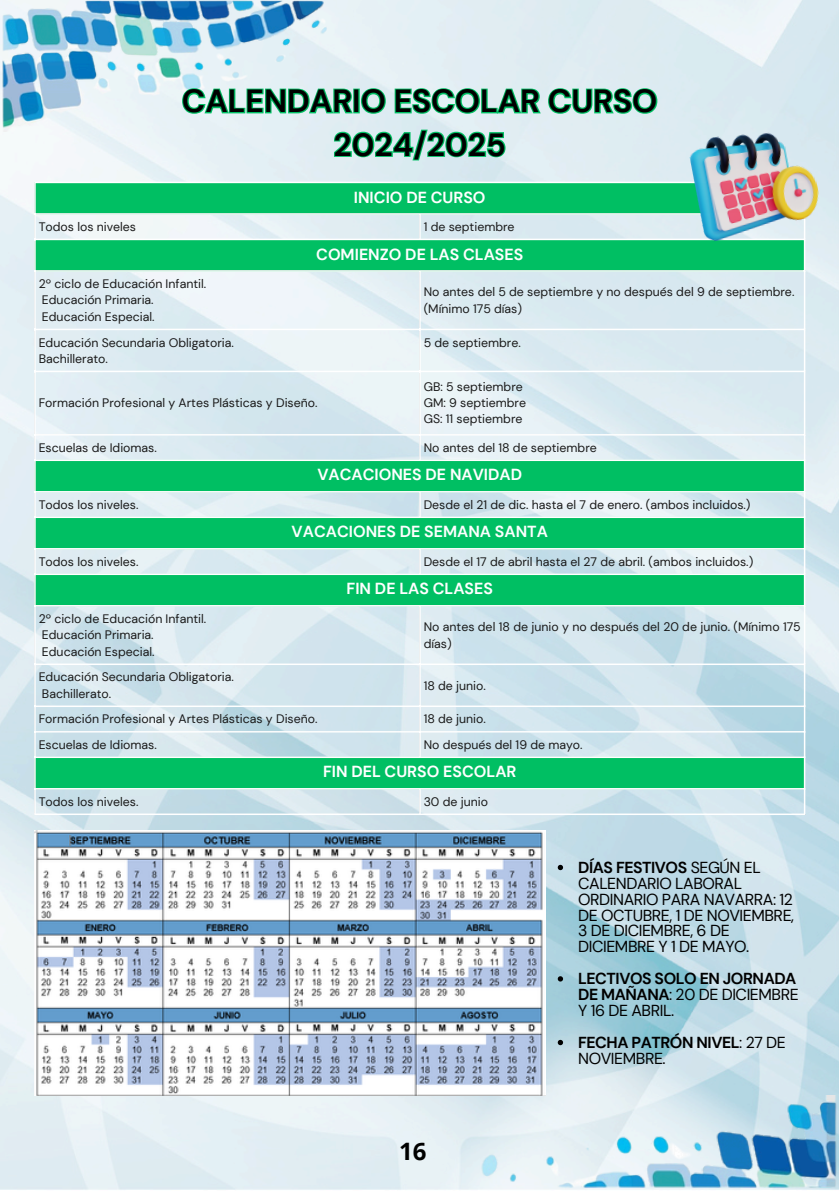
<style>
.page{position:relative;width:839px;height:1191px;background:#fff}
.page>*{position:absolute;margin:0;border:0;box-sizing:border-box;transform-origin:0 0}
.t1{font:700 32px/43.6px "DM Sans";color:#000;text-align:center}
.t2{font:700 24px "Open Sans";color:#000}
.t3{font:16px/16px "DM Sans";letter-spacing:-.025em;color:#000}
.t4{font:700 16px/16px "DM Sans";letter-spacing:-.025em;color:#000}
.t5{font:700 16px "DM Sans";color:#fff}
.t6{font:700 16px "DM Sans";color:#fdfffe}
.t7{font:12.4px/16.4px "DM Sans";color:#191919}
.s1{font-weight:700}
.s2{font-weight:400}
</style>
<div class="page">
<img style="left:0;top:0;width:838px;height:1190px">
<img style="left:0;top:0;width:600px;height:132px">
<svg style="left:36px;top:183px;width:767px;height:605px"></svg>
<hr style="left:34px;top:183px;width:2px;height:631px;background:#fff">
<svg style="left:419px;top:215px;width:1px;height:24px"></svg>
<hr style="left:419px;top:272px;width:1px;height:188px;background:#fff">
<svg style="left:419px;top:493px;width:1px;height:24px"></svg>
<svg style="left:419px;top:550px;width:1px;height:24px"></svg>
<hr style="left:419px;top:607px;width:1px;height:150px;background:#fff">
<svg style="left:419px;top:790px;width:1px;height:24px"></svg>
<hr style="left:803px;top:183px;width:2px;height:631px;background:#fff">
<hr style="left:34px;top:182px;width:771px;height:1px;background:#fff">
<hr style="left:34px;top:213px;width:771px;height:2px;background:#fff">
<hr style="left:34px;top:239px;width:771px;height:1px;background:#fff">
<hr style="left:34px;top:270px;width:771px;height:2px;background:#fff">
<hr style="left:34px;top:329px;width:771px;height:1px;background:#fff">
<hr style="left:34px;top:371px;width:771px;height:1px;background:#fff">
<hr style="left:34px;top:434px;width:771px;height:2px;background:#fff">
<hr style="left:34px;top:460px;width:771px;height:1px;background:#fff">
<hr style="left:34px;top:491px;width:771px;height:2px;background:#fff">
<hr style="left:34px;top:517px;width:771px;height:1px;background:#fff">
<hr style="left:34px;top:548px;width:771px;height:2px;background:#fff">
<hr style="left:34px;top:574px;width:771px;height:1px;background:#fff">
<hr style="left:34px;top:605px;width:771px;height:2px;background:#fff">
<hr style="left:34px;top:664px;width:771px;height:1px;background:#fff">
<hr style="left:34px;top:706px;width:771px;height:1px;background:#fff">
<hr style="left:34px;top:731px;width:771px;height:2px;background:#fff">
<hr style="left:34px;top:757px;width:771px;height:1px;background:#fff">
<hr style="left:34px;top:788px;width:771px;height:2px;background:#fff">
<hr style="left:34px;top:814px;width:771px;height:1px;background:#fff">
<img style="left:34px;top:830px;width:512px;height:266px">
<img style="left:454px;top:1096px;width:384px;height:94px">
<img style="left:686px;top:120px;width:137px;height:123px">
<svg style="left:557px;top:865px;width:6px;height:5px"></svg>
<svg style="left:557px;top:976px;width:6px;height:6px"></svg>
<svg style="left:557px;top:1040px;width:6px;height:5px"></svg>
<svg style="left:180px;top:87px;width:479px;height:29px"></svg>
<svg style="left:333px;top:128px;width:174px;height:34px"></svg>
<p class="t1" style="left:182px;top:79px;width:477px">CALENDARIO ESCOLAR CURSO<br>2024/2025</p>
<p class="t5" style="left:354px;top:187px;width:133px">INICIO DE CURSO</p>
<h1 class="t7" style="left:39px;top:219px;width:99px">Todos los niveles</h1>
<p class="t7" style="left:423px;top:219px;width:92px">1 de septiembre</p>
<p class="t6" style="left:316px;top:244px;width:208px">COMIENZO DE LAS CLASES</p>
<p class="t7" style="left:39px;top:276px;width:169px">2º ciclo de Educación Infantil.</p>
<p class="t7" style="left:42px;top:292px;width:113px">Educación Primaria.</p>
<p class="t7" style="left:42px;top:308px;width:114px">Educación Especial.</p>
<p class="t7" style="left:423px;top:284px;width:372px">No antes del 5 de septiembre y no después del 9 de septiembre. (Mínimo 175 días)</p>
<p class="t7" style="left:39px;top:334px;width:197px">Educación Secundaria Obligatoria.</p>
<p class="t7" style="left:39px;top:351px;width:71px">Bachillerato.</p>
<p class="t7" style="left:39px;top:395px;width:280px">Formación Profesional y Artes Plásticas y Diseño.</p>
<p class="t7" style="left:423px;top:334px;width:99px">5 de septiembre.</p>
<p class="t7" style="left:423px;top:378px;width:101px">GB: 5 septiembre</p>
<p class="t7" style="left:423px;top:395px;width:104px">GM: 9 septiembre</p>
<p class="t7" style="left:423px;top:411px;width:100px">GS: 11 septiembre</p>
<p class="t7" style="left:39px;top:439px;width:120px">Escuelas de Idiomas.</p>
<p class="t7" style="left:423px;top:439px;width:175px">No antes del 18 de septiembre</p>
<p class="t5" style="left:317px;top:465px;width:206px">VACACIONES DE NAVIDAD</p>
<p class="t7" style="left:39px;top:496px;width:101px">Todos los niveles.</p>
<p class="t7" style="left:423px;top:496px;width:328px">Desde el 21 de dic. hasta el 7 de enero. (ambos incluidos.)</p>
<p class="t6" style="left:291px;top:522px;width:258px">VACACIONES DE SEMANA SANTA</p>
<p class="t7" style="left:39px;top:553px;width:101px">Todos los niveles.</p>
<p class="t7" style="left:423px;top:553px;width:331px">Desde el 17 de abril hasta el 27 de abril. (ambos incluidos.)</p>
<p class="t5" style="left:346px;top:579px;width:148px">FIN DE LAS CLASES</p>
<p class="t7" style="left:39px;top:610px;width:169px">2º ciclo de Educación Infantil.</p>
<p class="t7" style="left:42px;top:627px;width:113px">Educación Primaria.</p>
<p class="t7" style="left:42px;top:643px;width:114px">Educación Especial.</p>
<p class="t7" style="left:423px;top:619px;width:378px">No antes del 18 de junio y no después del 20 de junio. (Mínimo 175 días)</p>
<p class="t7" style="left:39px;top:669px;width:197px">Educación Secundaria Obligatoria.</p>
<p class="t7" style="left:42px;top:685px;width:71px">Bachillerato.</p>
<p class="t7" style="left:423px;top:677px;width:64px">18 de junio.</p>
<p class="t7" style="left:39px;top:711px;width:280px">Formación Profesional y Artes Plásticas y Diseño.</p>
<p class="t7" style="left:423px;top:711px;width:64px">18 de junio.</p>
<p class="t7" style="left:39px;top:736px;width:120px">Escuelas de Idiomas.</p>
<p class="t7" style="left:423px;top:736px;width:160px">No después del 19 de mayo.</p>
<p class="t5" style="left:323px;top:762px;width:195px">FIN DEL CURSO ESCOLAR</p>
<p class="t7" style="left:39px;top:793px;width:101px">Todos los niveles.</p>
<p class="t7" style="left:423px;top:793px;width:66px">30 de junio</p>
<p class="t2" style="left:399px;top:1134px;width:29px">16</p>
<p class="t3" style="left:578px;top:859px;width:217px"><span class="s1">DÍAS FESTIVOS</span> SEGÚN EL<br>CALENDARIO LABORAL<br>ORDINARIO PARA NAVARRA: 12<br>DE OCTUBRE, 1 DE NOVIEMBRE,<br>3 DE DICIEMBRE, 6 DE<br>DICIEMBRE Y 1 DE MAYO.</p>
<p class="t4" style="left:578px;top:971px;width:222px">LECTIVOS SOLO EN JORNADA<br>DE MAÑANA<span class="s2">: 20 DE DICIEMBRE<br>Y 16 DE ABRIL.</span></p>
<p class="t4" style="left:578px;top:1034px;width:209px">FECHA PATRÓN NIVEL<span class="s2">: 27 DE<br>NOVIEMBRE.</span></p>
</div>
